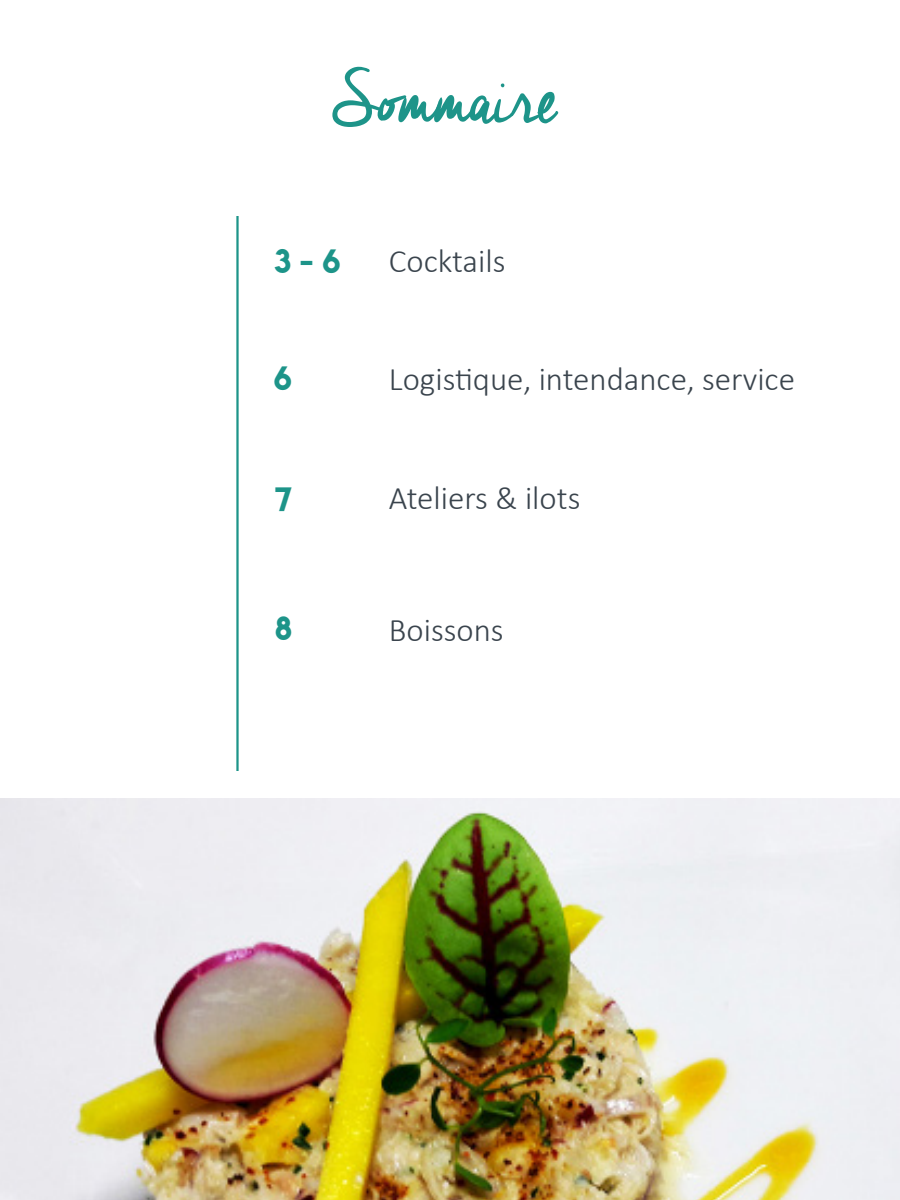
<style>
.page{position:relative;width:900px;height:1200px;background:#fff}
.page>*{position:absolute;margin:0;border:0;box-sizing:border-box;transform-origin:0 0}
.t1{font:90px "Cheddar Jack";letter-spacing:-.015em;color:#1d9489}
.t2{font:300 33px "Calibri";color:#3a444d}
.t3{font:30px "Lemon Milk";color:#1d9489}
</style>
<div class="page">
<img style="left:0;top:798px;width:900px;height:402px">
<hr style="left:236px;top:216px;width:3px;height:555px;background:#1d9489">
<p class="t1" style="left:332px;top:48px;width:227px">Sommaire</p>
<p class="t3" style="left:274px;top:239px;width:68px">3 - 6</p>
<p class="t2" style="left:389px;top:240px;width:118px">Cocktails</p>
<p class="t3" style="left:274px;top:357px;width:20px">6</p>
<p class="t2" style="left:389px;top:359px;width:408px">Logistique, intendance, service</p>
<p class="t3" style="left:275px;top:477px;width:19px">7</p>
<p class="t2" style="left:389px;top:478px;width:193px">Ateliers &amp; ilots</p>
<p class="t3" style="left:275px;top:607px;width:18px">8</p>
<p class="t2" style="left:389px;top:610px;width:116px">Boissons</p>
</div>
